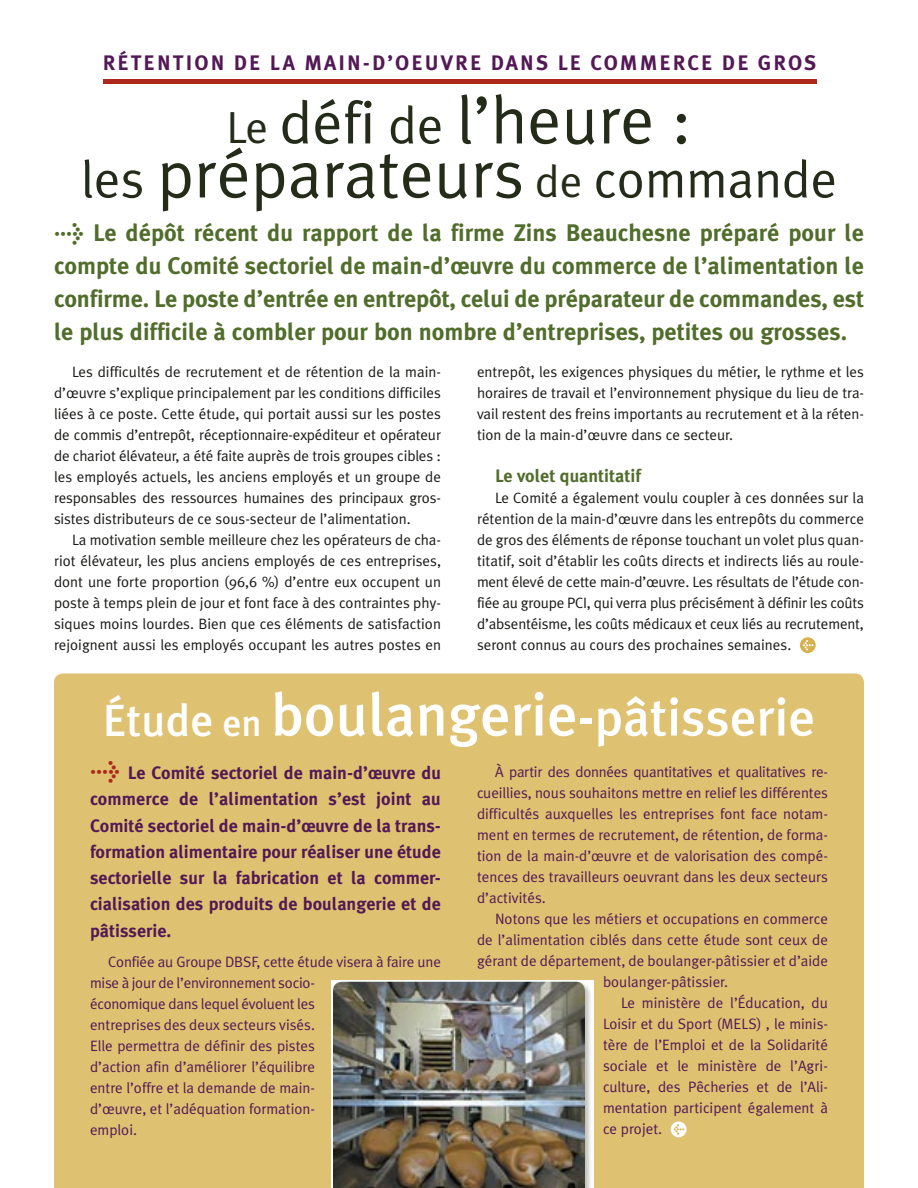
<style>
.page{position:relative;width:918px;height:1188px;background:#fff}
.page>*{position:absolute;margin:0;border:0;box-sizing:border-box;transform-origin:0 0}
.t1{font:67.5px/54px "Meta Plus Normal";color:#242c19;text-align:center}
.t2{font:500 60px "Meta Plus";color:#fff}
.t3{font:700 24px/33px "Meta Plus";color:#516d2c;text-align:justify}
.t4{font:700 21px "Meta Plus";letter-spacing:.1em;color:#531955}
.t5{font:700 18px/26.2px "Meta Plus";color:#531955;text-align:justify}
.t6{font:700 18px "Meta Plus";color:#516d2c}
.t7{font:15px/21px "Meta Plus Normal";color:#191917;text-align:justify}
.t8{font:15px/21px "Meta Plus Normal";color:#531955}
.s1{font-size:45px}
.s2{font-size:60px}
.s3{font-size:52.5px}
.s4{font-size:37.5px}
.s5{font-size:24px;color:#ae271c}
</style>
<div class="page">
<div style="left:54px;top:674px;width:810px;height:514px;background:#dec171"></div>
<div style="left:103px;top:79px;width:714px;height:5px;background:#ae271c"></div>
<svg style="left:800px;top:637px;width:16px;height:16px"></svg>
<svg style="left:803px;top:640px;width:10px;height:10px"></svg>
<svg style="left:671px;top:1121px;width:16px;height:16px"></svg>
<svg style="left:674px;top:1124px;width:10px;height:11px"></svg>
<img style="left:332px;top:980px;width:261px;height:208px">
<img style="left:333px;top:982px;width:252px;height:206px">
<h3 class="t4" style="left:103px;top:51px;width:715px">RÉTENTION DE LA MAIN-D’OEUVRE DANS LE COMMERCE DE GROS</h3>
<h1 class="t1" style="left:81px;top:92px;width:758px"><span class="s1">Le</span> <span class="s2">défi</span> <span class="s3">de</span> l’heure :<br><span class="s3">les</span> préparateurs <span class="s1">de</span> <span class="s3">commande</span></h1>
<p class="t3" style="left:54px;top:216px;width:812px">&gt; Le dépôt récent du rapport de la firme Zins Beauchesne préparé pour le compte du Comité sectoriel de main-d’œuvre du commerce de l’alimentation le confirme. Le poste d’entrée en entrepôt, celui de préparateur de commandes, est le plus difficile à combler pour bon nombre d’entreprises, petites ou grosses.</p>
<p class="t7" style="left:54px;top:361px;width:389px;text-indent:18px">Les difficultés de recrutement et de rétention de la main&shy;d’œuvre s’explique principalement par les conditions difficiles liées à ce poste. Cette étude, qui portait aussi sur les postes de commis d’entrepôt, réceptionnaire-expéditeur et opérateur de chariot élévateur, a été faite auprès de trois groupes cibles : les employés actuels, les anciens employés et un groupe de res ponsables des ressources humaines des principaux gros&shy;sistes distributeurs de ce sous-secteur de l’alimentation.</p>
<p class="t7" style="left:54px;top:529px;width:389px;text-indent:18px">La motivation semble meilleure chez les opérateurs de cha - riot élévateur, les plus anciens employés de ces entreprises, dont une forte proportion (96,6 %) d’entre eux occupent un poste à temps plein de jour et font face à des contraintes phy&shy;siques moins lourdes. Bien que ces éléments de satisfaction rejoignent aussi les employés occupant les autres postes en</p>
<p class="t7" style="left:477px;top:361px;width:389px">entrepôt, les exigences physiques du métier, le rythme et les horaires de travail et l’environnement physique du lieu de tra&shy;vail restent des freins importants au recrutement et à la réten&shy;tion de la main-d’œuvre dans ce secteur.</p>
<p class="t6" style="left:495px;top:465px;width:148px">Le volet quantitatif</p>
<p class="t7" style="left:477px;top:487px;width:389px;text-indent:18px">Le Comité a également voulu coupler à ces données sur la rétention de la main-d’œuvre dans les entrepôts du commerce de gros des éléments de réponse touchant un volet plus quan&shy;titatif, soit d’établir les coûts directs et indirects liés au roule&shy;ment élevé de cette main-d’œuvre. Les résultats de l’étude con&shy;fiée au groupe PCI, qui verra plus précisément à définir les coûts d’absentéisme, les coûts médicaux et ceux liés au recrutement, seront connus au cours des prochaines semaines.</p>
<h2 class="t2" style="left:103px;top:680px;width:714px"><span class="s1">Étude</span> <span class="s4">en</span> boulangerie<span class="s3">-pâtisserie</span></h2>
<p class="t8" style="left:477px;top:761px;width:353px;text-align:justify;text-indent:18px">À partir des données quantitatives et qualitatives re - cueillies, nous souhaitons mettre en relief les différentes difficultés auxquelles les entreprises font face notam&shy;ment en termes de recrutement, de rétention, de forma&shy;tion de la main-d’œuvre et de valorisation des compé&shy;tences des travailleurs oeuvrant dans les deux secteurs d’activités.</p>
<p class="t8" style="left:495px;top:908px;width:335px">Notons que les métiers et occupations en commerce</p>
<p class="t8" style="left:477px;top:929px;width:353px">de l’alimentation ciblés dans cette étude sont ceux de</p>
<p class="t8" style="left:477px;top:950px;width:353px">gérant de département, de boulanger-pâtissier et d’aide</p>
<p class="t8" style="left:603px;top:971px;width:127px">boulanger-pâtissier.</p>
<p class="t8" style="left:621px;top:992px;width:209px">Le ministère de l’Éducation, du</p>
<p class="t8" style="left:603px;top:1013px;width:226px">Loisir et du Sport (MELS) , le mi nis -</p>
<p class="t8" style="left:603px;top:1034px;width:226px">tère de l’Emploi et de la Solidarité</p>
<p class="t8" style="left:603px;top:1055px;width:226px">sociale et le ministère de l’Agri -</p>
<p class="t8" style="left:603px;top:1076px;width:226px">culture, des Pêcheries et de l’Ali -</p>
<p class="t8" style="left:603px;top:1097px;width:226px">mentation participent également à</p>
<p class="t8" style="left:603px;top:1118px;width:61px">ce projet.</p>
<p class="t5" style="left:90px;top:760px;width:353px"><span class="s5">&gt;</span> Le Comité sectoriel de main-d’œuvre du commerce de l’alimentation s’est joint au Co mité sectoriel de main-d’œuvre de la trans&shy;formation alimentaire pour réaliser une étude sectorielle sur la fabrication et la commer&shy;cialisation des produits de boulangerie et de pâtisserie.</p>
<p class="t8" style="left:90px;top:951px;width:353px;text-indent:18px">Confiée au Groupe DBSF, cette étude visera à faire une mise à jour de l’environnement socio-<br>économique dans lequel évo luent les<br>entreprises des deux sec teurs visés.<br>Elle permettra de définir des pistes<br>d’action afin d’améliorer l’équilibre<br>entre l’offre et la deman de de main-<br>d’œuvre, et l’adéquation formation-<br>emploi.</p>
</div>
